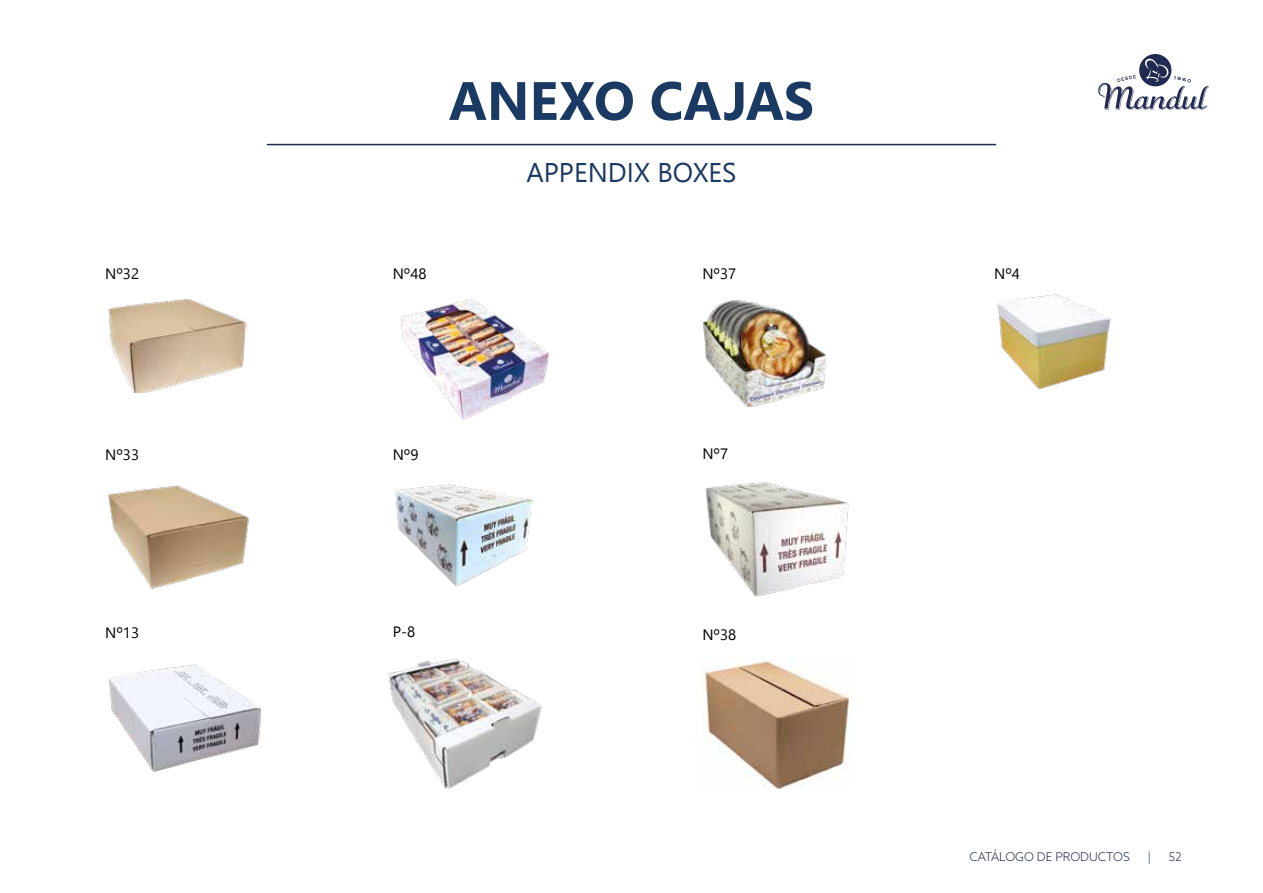
<style>
.page{position:relative;width:1263px;height:893px;background:#fff}
.page>*{position:absolute;margin:0;border:0;box-sizing:border-box;transform-origin:0 0}
.t1{font:700 54px "Leelawadee";color:#1b3a63}
.t2{font:27px "Leelawadee";color:#1b3a63}
.t3{font:15px "Leelawadee";color:#000}
.t4{font:300 12px "Azo Sans";color:#212b52}
</style>
<div class="page">
<svg style="left:1098px;top:54px;width:111px;height:56px"></svg>
<img style="left:997px;top:294px;width:114px;height:96px">
<img style="left:388px;top:658px;width:154px;height:131px">
<img style="left:108px;top:299px;width:138px;height:93px">
<img style="left:395px;top:484px;width:137px;height:103px">
<img style="left:109px;top:664px;width:153px;height:108px">
<img style="left:108px;top:485px;width:141px;height:104px">
<img style="left:703px;top:300px;width:123px;height:107px">
<img style="left:705px;top:482px;width:144px;height:115px">
<img style="left:701px;top:658px;width:149px;height:131px">
<img style="left:400px;top:299px;width:149px;height:121px">
<hr style="left:267px;top:144px;width:728px;height:1px;background:#212b52">
<h1 class="t1" style="left:449px;top:70px;width:367px">ANEXO CAJAS</h1>
<p class="t3" style="left:105px;top:265px;width:35px">Nº32</p>
<p class="t3" style="left:393px;top:265px;width:35px">Nº48</p>
<p class="t3" style="left:105px;top:446px;width:35px">Nº33</p>
<p class="t3" style="left:393px;top:446px;width:27px">Nº9</p>
<h2 class="t2" style="left:526px;top:157px;width:212px">APPENDIX BOXES</h2>
<p class="t3" style="left:702px;top:265px;width:35px">Nº37</p>
<p class="t3" style="left:994px;top:265px;width:27px">Nº4</p>
<p class="t3" style="left:702px;top:445px;width:27px">Nº7</p>
<p class="t3" style="left:393px;top:623px;width:24px">P-8</p>
<p class="t3" style="left:105px;top:624px;width:35px">Nº13</p>
<p class="t3" style="left:702px;top:626px;width:35px">Nº38</p>
<p class="t4" style="left:969px;top:849px;width:162px">CATÁLOGO DE PRODUCTOS</p>
<p class="t4" style="left:1147px;top:849px;width:5px">|</p>
<p class="t4" style="left:1169px;top:849px;width:15px">52</p>
</div>
